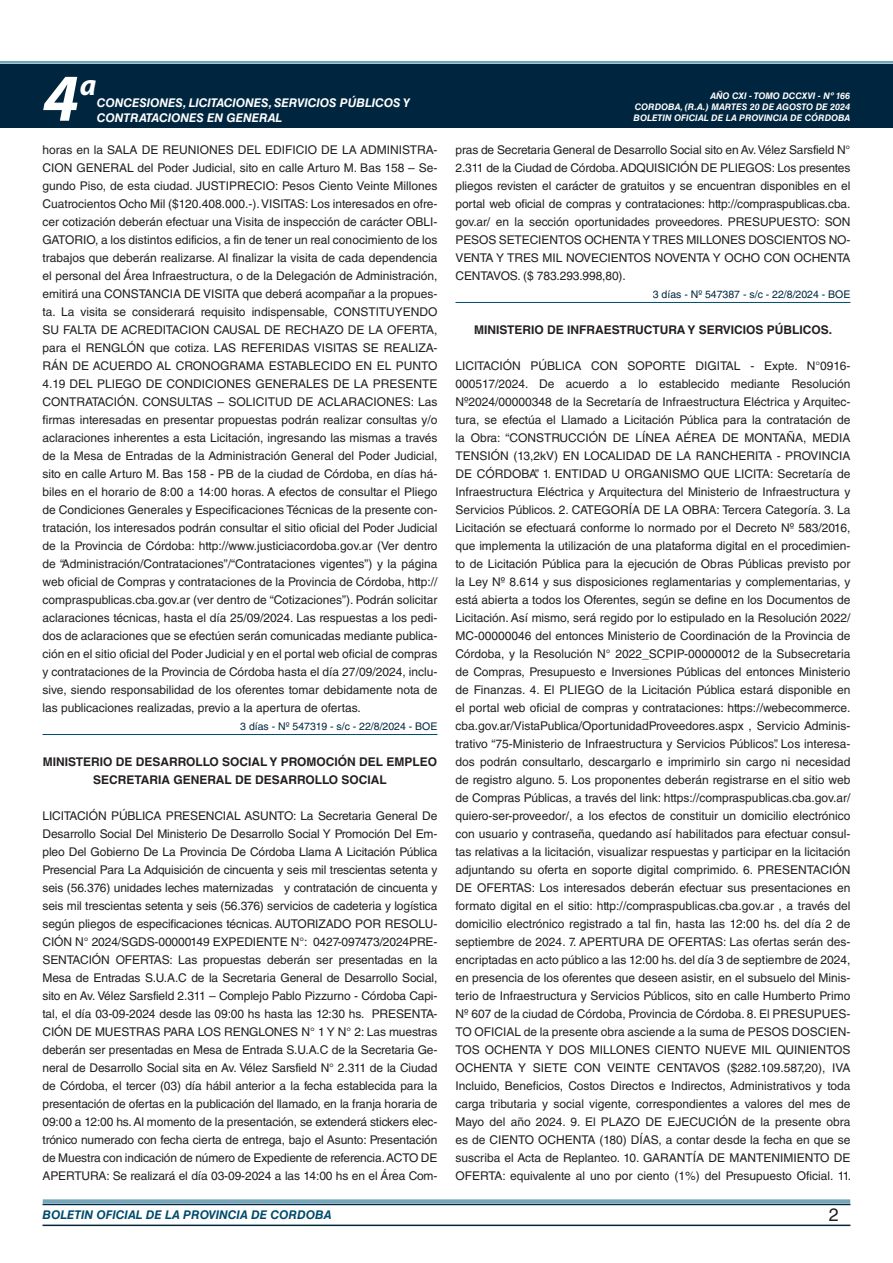
<style>
.page{position:relative;width:893px;height:1263px;background:#fff}
.page>*{position:absolute;margin:0;border:0;box-sizing:border-box;transform-origin:0 0}
.t1{font:italic 700 67.5px "Myriad Pro";color:#fff}
.t2{font:italic 700 30px "Myriad Pro";color:#fff}
.t3{font:18px "Helvetica LT Std";color:#231f20}
.TEXTO_BASE{font:12px/18px "Helvetica LT Std";letter-spacing:-.01em;color:#231f20;text-align:justify}
.RESUELVE{font:700 12px "Helvetica LT Std";color:#231f20}
.t4{font:italic 700 12px/14.4px "Helvetica LT Std";color:#fff}
.t5{font:italic 700 12px "Helvetica LT Std";color:#004b6c}
.FECHA_DE_VENCIMIENTO{font:10.5px "Helvetica LT Std";color:#00263f}
.t6{font:italic 700 9px/10.8px "Helvetica LT Std";color:#fff;text-align:right}
</style>
<div class="page">
<div style="left:0;top:61px;width:893px;height:6px;background:#fff;opacity:.75"></div>
<hr style="left:43px;top:1224px;width:807px;height:2px;background:#00263f">
<div style="left:42px;top:1198px;width:809px;height:8px;background:#fff;opacity:.75"></div>
<div style="left:0;top:64px;width:893px;height:64px;background:#00263f"></div>
<hr style="left:43px;top:734px;width:394px;height:1px;background:#004b6c">
<hr style="left:455px;top:302px;width:395px;height:1px;background:#004b6c">
<h1 class="t1" style="left:43px;top:54px;width:38px">4</h1>
<h2 class="t2" style="left:80px;top:66px;width:18px">a</h2>
<p class="t4" style="left:97px;top:96px;width:315px">CONCESIONES, LICITACIONES, SERVICIOS PÚBLICOS Y<br>CONTRATACIONES EN GENERAL</p>
<p class="TEXTO_BASE" style="left:43px;top:141px;width:396px">horas en la SALA DE REUNIONES DEL EDIFICIO DE LA ADMINISTRA-CION GENERAL del Poder Judicial, sito en calle Arturo M. Bas 158 – Se&shy;gundo Piso, de esta ciudad. JUSTIPRECIO: Pesos Ciento Veinte Millones Cuatrocientos Ocho Mil ($120.408.000.-). VISITAS: Los interesados en ofre&shy;cer cotización deberán efectuar una Visita de inspección de carácter OBLI-GATORIO, a los distintos edificios, a fin de tener un real conocimiento de los trabajos que deberán realizarse. Al finalizar la visita de cada dependencia el personal del Área Infraestructura, o de la Delegación de Administración, emitirá una CONSTANCIA DE VISITA que deberá acompañar a la propues&shy;ta. La visita se considerará requisito indispensable, CONSTITUYENDO SU FALTA DE ACREDITACION CAUSAL DE RECHAZO DE LA OFERTA, para el RENGLÓN que cotiza. LAS REFERIDAS VISITAS SE REALIZA-RÁN DE ACUERDO AL CRONOGRAMA ESTABLECIDO EN EL PUNTO 4.19 DEL PLIEGO DE CONDICIONES GENERALES DE LA PRESENTE CONTRATACIÓN. CONSULTAS – SOLICITUD DE ACLARACIONES: Las firmas interesadas en presentar propuestas podrán realizar consultas y/o aclaraciones inherentes a esta Licitación, ingresando las mismas a través de la Mesa de Entradas de la Administración General del Poder Judicial, sito en calle Arturo M. Bas 158 - PB de la ciudad de Córdoba, en días há&shy;biles en el horario de 8:00 a 14:00 horas. A efectos de consultar el Pliego de Condiciones Generales y Especificaciones Técnicas de la presente con&shy;tratación, los interesados podrán consultar el sitio oficial del Poder Judicial de la Provincia de Córdoba: http://www.justiciacordoba.gov.ar (Ver dentro de “Administración/Contrataciones”/“Contrataciones vigentes”) y la página web oficial de Compras y contrataciones de la Provincia de Córdoba, http:// compraspublicas.cba.gov.ar (ver dentro de “Cotizaciones”). Podrán solicitar aclaraciones técnicas, hasta el día 25/09/2024. Las respuestas a los pedi&shy;dos de aclaraciones que se efectúen serán comunicadas mediante publica&shy;ción en el sitio oficial del Poder Judicial y en el portal web oficial de compras y contrataciones de la Provincia de Córdoba hasta el día 27/09/2024, inclu&shy;sive, siendo responsabilidad de los oferentes tomar debidamente nota de las publicaciones realizadas, previo a la apertura de ofertas.</p>
<p class="FECHA_DE_VENCIMIENTO" style="left:240px;top:720px;width:199px">3 días - Nº 547319 - s/c - 22/8/2024 - BOE</p>
<p class="RESUELVE" style="left:43px;top:754px;width:396px">MINISTERIO DE DESARROLLO SOCIAL Y PROMOCIÓN DEL EMPLEO</p>
<p class="RESUELVE" style="left:93px;top:772px;width:295px">SECRETARIA GENERAL DE DESARROLLO SOCIAL</p>
<p class="TEXTO_BASE" style="left:43px;top:807px;width:396px">LICITACIÓN PÚBLICA PRESENCIAL ASUNTO: La Secretaria General De Desarrollo Social Del Ministerio De Desarrollo Social Y Promoción Del Em&shy;pleo Del Gobierno De La Provincia De Córdoba Llama A Licitación Pública Presencial Para La Adquisición de cincuenta y seis mil trescientas setenta y seis (56.376) unidades leches maternizadas y contratación de cincuenta y seis mil trescientas setenta y seis (56.376) servicios de cadeteria y logística según pliegos de especificaciones técnicas. AUTORIZADO POR RESOLU-CIÓN N° 2024/SGDS-00000149 EXPEDIENTE N°: 0427-097473/2024PRE-SENTACIÓN OFERTAS: Las propuestas deberán ser presentadas en la Mesa de Entradas S.U.A.C de la Secretaria General de Desarrollo Social, sito en Av. Vélez Sarsfield 2.311 – Complejo Pablo Pizzurno - Córdoba Capi&shy;tal, el día 03-09-2024 desde las 09:00 hs hasta las 12:30 hs. PRESENTA-CIÓN DE MUESTRAS PARA LOS RENGLONES N° 1 Y N° 2: Las muestras deberán ser presentadas en Mesa de Entrada S.U.A.C de la Secretaria Ge&shy;neral de Desarrollo Social sita en Av. Vélez Sarsfield N° 2.311 de la Ciudad de Córdoba, el tercer (03) día hábil anterior a la fecha establecida para la presentación de ofertas en la publicación del llamado, en la franja horaria de 09:00 a 12:00 hs. Al momento de la presentación, se extenderá stickers elec&shy;trónico numerado con fecha cierta de entrega, bajo el Asunto: Presentación de Muestra con indicación de número de Expediente de referencia. ACTO DE APERTURA: Se realizará el día 03-09-2024 a las 14:00 hs en el Área Com-</p>
<p class="t6" style="left:635px;top:91px;width:217px">AÑO CXI - TOMO DCCXVI - Nº 166<br>CORDOBA, (R.A.) MARTES 20 DE AGOSTO DE 2024</p>
<p class="t6" style="left:634px;top:112px;width:218px">BOLETIN OFICIAL DE LA PROVINCIA DE CÓRDOBA</p>
<p class="TEXTO_BASE" style="left:455px;top:141px;width:396px">pras de Secretaria General de Desarrollo Social sito en Av. Vélez Sarsfield N° 2.311 de la Ciudad de Córdoba. ADQUISICIÓN DE PLIEGOS: Los presentes pliegos revisten el carácter de gratuitos y se encuentran disponibles en el portal web oficial de compras y contrataciones: http://compraspublicas.cba. gov.ar/ en la sección oportunidades proveedores. PRESUPUESTO: SON PESOS SETECIENTOS OCHENTA Y TRES MILLONES DOSCIENTOS NO-VENTA Y TRES MIL NOVECIENTOS NOVENTA Y OCHO CON OCHENTA CENTAVOS. ($ 783.293.998,80).</p>
<p class="FECHA_DE_VENCIMIENTO" style="left:653px;top:288px;width:199px">3 días - Nº 547387 - s/c - 22/8/2024 - BOE</p>
<p class="RESUELVE" style="left:474px;top:322px;width:360px">MINISTERIO DE INFRAESTRUCTURA Y SERVICIOS PÚBLICOS.</p>
<p class="TEXTO_BASE" style="left:455px;top:357px;width:397px">LICITACIÓN PÚBLICA CON SOPORTE DIGITAL - Expte. N°0916- 000517/2024. De acuerdo a lo establecido mediante Resolución Nº2024/00000348 de la Secretaría de Infraestructura Eléctrica y Arquitec&shy;tura, se efectúa el Llamado a Licitación Pública para la contratación de la Obra: “CONSTRUCCIÓN DE LÍNEA AÉREA DE MONTAÑA, MEDIA TENSIÓN (13,2kV) EN LOCALIDAD DE LA RANCHERITA - PROVINCIA DE CÓRDOBA”. 1. ENTIDAD U ORGANISMO QUE LICITA: Secretaría de Infraestructura Eléctrica y Arquitectura del Ministerio de Infraestructura y Servicios Públicos. 2. CATEGORÍA DE LA OBRA: Tercera Categoría. 3. La Licitación se efectuará conforme lo normado por el Decreto Nº 583/2016, que implementa la utilización de una plataforma digital en el procedimien&shy;to de Licitación Pública para la ejecución de Obras Públicas previsto por la Ley Nº 8.614 y sus disposiciones reglamentarias y complementarias, y está abierta a todos los Oferentes, según se define en los Documentos de Licitación. Así mismo, será regido por lo estipulado en la Resolución 2022/ MC-00000046 del entonces Ministerio de Coordinación de la Provincia de Córdoba, y la Resolución N° 2022_SCPIP-00000012 de la Subsecretaria de Compras, Presupuesto e Inversiones Públicas del entonces Ministerio de Finanzas. 4. El PLIEGO de la Licitación Pública estará disponible en el portal web oficial de compras y contrataciones: https://webecommerce. cba.gov.ar/VistaPublica/OportunidadProveedores.aspx , Servicio Adminis&shy;trativo “75-Ministerio de Infraestructura y Servicios Públicos”. Los interesa&shy;dos podrán consultarlo, descargarlo e imprimirlo sin cargo ni necesidad de registro alguno. 5. Los proponentes deberán registrarse en el sitio web de Compras Públicas, a través del link: https://compraspublicas.cba.gov.ar/ quiero-ser-proveedor/, a los efectos de constituir un domicilio electrónico con usuario y contraseña, quedando así habilitados para efectuar consul&shy;tas relativas a la licitación, visualizar respuestas y participar en la licitación adjuntando su oferta en soporte digital comprimido. 6. PRESENTACIÓN DE OFERTAS: Los interesados deberán efectuar sus presentaciones en formato digital en el sitio: http://compraspublicas.cba.gov.ar , a través del domicilio electrónico registrado a tal fin, hasta las 12:00 hs. del día 2 de septiembre de 2024. 7. APERTURA DE OFERTAS: Las ofertas serán des&shy;encriptadas en acto público a las 12:00 hs. del día 3 de septiembre de 2024, en presencia de los oferentes que deseen asistir, en el subsuelo del Minis&shy;terio de Infraestructura y Servicios Públicos, sito en calle Humberto Primo Nº 607 de la ciudad de Córdoba, Provincia de Córdoba. 8. El PRESUPUES-TO OFICIAL de la presente obra asciende a la suma de PESOS DOSCIEN-TOS OCHENTA Y DOS MILLONES CIENTO NUEVE MIL QUINIENTOS OCHENTA Y SIETE CON VEINTE CENTAVOS ($282.109.587,20), IVA Incluido, Beneficios, Costos Directos e Indirectos, Administrativos y toda carga tributaria y social vigente, correspondientes a valores del mes de Mayo del año 2024. 9. El PLAZO DE EJECUCIÓN de la presente obra es de CIENTO OCHENTA (180) DÍAS, a contar desde la fecha en que se suscriba el Acta de Replanteo. 10. GARANTÍA DE MANTENIMIENTO DE OFERTA: equivalente al uno por ciento (1%) del Presupuesto Oficial. 11.</p>
<p class="t5" style="left:43px;top:1208px;width:290px">BOLETIN OFICIAL DE LA PROVINCIA DE CORDOBA</p>
<p class="t3" style="left:829px;top:1204px;width:12px">2</p>
</div>
